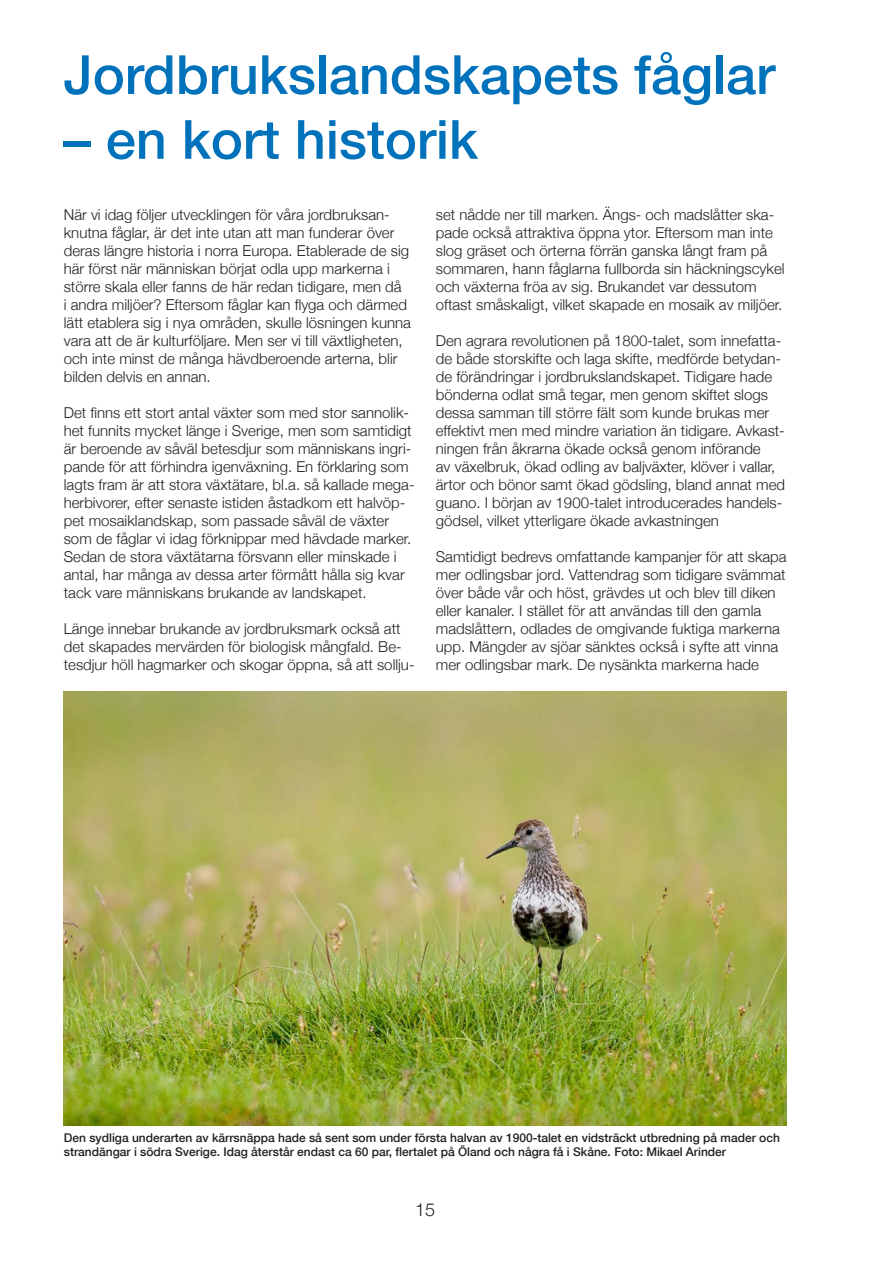
<style>
.page{position:relative;width:893px;height:1263px;background:#fff}
.page>*{position:absolute;margin:0;border:0;box-sizing:border-box;transform-origin:0 0}
.t1{font:500 54px "Helvetica Neue";color:#0072bc}
.t2{font:300 18px "Helvetica Neue";color:#231f20}
.t3{font:300 15px/18px "Helvetica Neue";color:#231f20}
.t4{font:500 12px/14.4px "Helvetica Neue";color:#231f20}
</style>
<div class="page">
<img style="left:64px;top:692px;width:723px;height:433px">
<p class="t1" style="left:64px;top:42px;width:713px">Jordbrukslandskapets fåglar</p>
<p class="t1" style="left:64px;top:107px;width:416px">– en kort historik</p>
<p class="t3" style="left:64px;top:205px;width:349px">När vi idag följer utvecklingen för våra jordbruksan&shy;knutna fåglar, är det inte utan att man funderar över deras längre historia i norra Europa. Etablerade de sig här först när människan börjat odla upp markerna i större skala eller fanns de här redan tidigare, men då<br>i andra miljöer? Eftersom fåglar kan flyga och därmed lätt etablera sig i nya områden, skulle lösningen kunna vara att de är kulturföljare. Men ser vi till växtligheten, och inte minst de många hävdberoende arterna, blir bilden delvis en annan.</p>
<p class="t3" style="left:64px;top:403px;width:352px">Det finns ett stort antal växter som med stor sannolik&shy;het funnits mycket länge i Sverige, men som samtidigt är beroende av såväl betesdjur som människans ingri&shy;pande för att förhindra igenväxning. En förklaring som lagts fram är att stora växtätare, bl.a. så kallade mega&shy;herbivorer, efter senaste istiden åstadkom ett halvöp&shy;pet mosaiklandskap, som passade såväl de växter som de fåglar vi idag förknippar med hävdade marker.<br>Sedan de stora växtätarna försvann eller minskade i antal, har många av dessa arter förmått hålla sig kvar tack vare människans brukande av landskapet.</p>
<p class="t3" style="left:64px;top:619px;width:352px">Länge innebar brukande av jordbruksmark också att det skapades mervärden för biologisk mångfald. Be&shy;tesdjur höll hagmarker och skogar öppna, så att sollju-</p>
<p class="t3" style="left:436px;top:205px;width:350px">set nådde ner till marken. Ängs- och madslåtter ska&shy;pade också attraktiva öppna ytor. Eftersom man inte slog gräset och örterna förrän ganska långt fram på sommaren, hann fåglarna fullborda sin häckningscykel och växterna fröa av sig. Brukandet var dessutom oftast småskaligt, vilket skapade en mosaik av miljöer.</p>
<p class="t3" style="left:436px;top:331px;width:351px">Den agrara revolutionen på 1800-talet, som innefatta&shy;de både storskifte och laga skifte, medförde betydan&shy;de förändringar i jordbrukslandskapet. Tidigare hade bönderna odlat små tegar, men genom skiftet slogs dessa samman till större fält som kunde brukas mer effektivt men med mindre variation än tidigare. Avkast&shy;ningen från åkrarna ökade också genom införande<br>av växelbruk, ökad odling av baljväxter, klöver i vallar, ärtor och bönor samt ökad gödsling, bland annat med guano. I början av 1900-talet introducerades handels&shy;gödsel, vilket ytterligare ökade avkastningen</p>
<p class="t3" style="left:436px;top:547px;width:352px">Samtidigt bedrevs omfattande kampanjer för att skapa mer odlingsbar jord. Vattendrag som tidigare svämmat över både vår och höst, grävdes ut och blev till diken eller kanaler. I stället för att användas till den gamla madslåttern, odlades de omgivande fuktiga markerna upp. Mängder av sjöar sänktes också i syfte att vinna mer odlingsbar mark. De nysänkta markerna hade</p>
<p class="t4" style="left:64px;top:1130px;width:718px">Den sydliga underarten av kärrsnäppa hade så sent som under första halvan av 1900-talet en vidsträckt utbredning på mader och strandängar i södra Sverige. Idag återstår endast ca 60 par, flertalet på Öland och några få i Skåne. Foto: Mikael Arinder</p>
<p class="t2" style="left:415px;top:1199px;width:22px">15</p>
</div>
